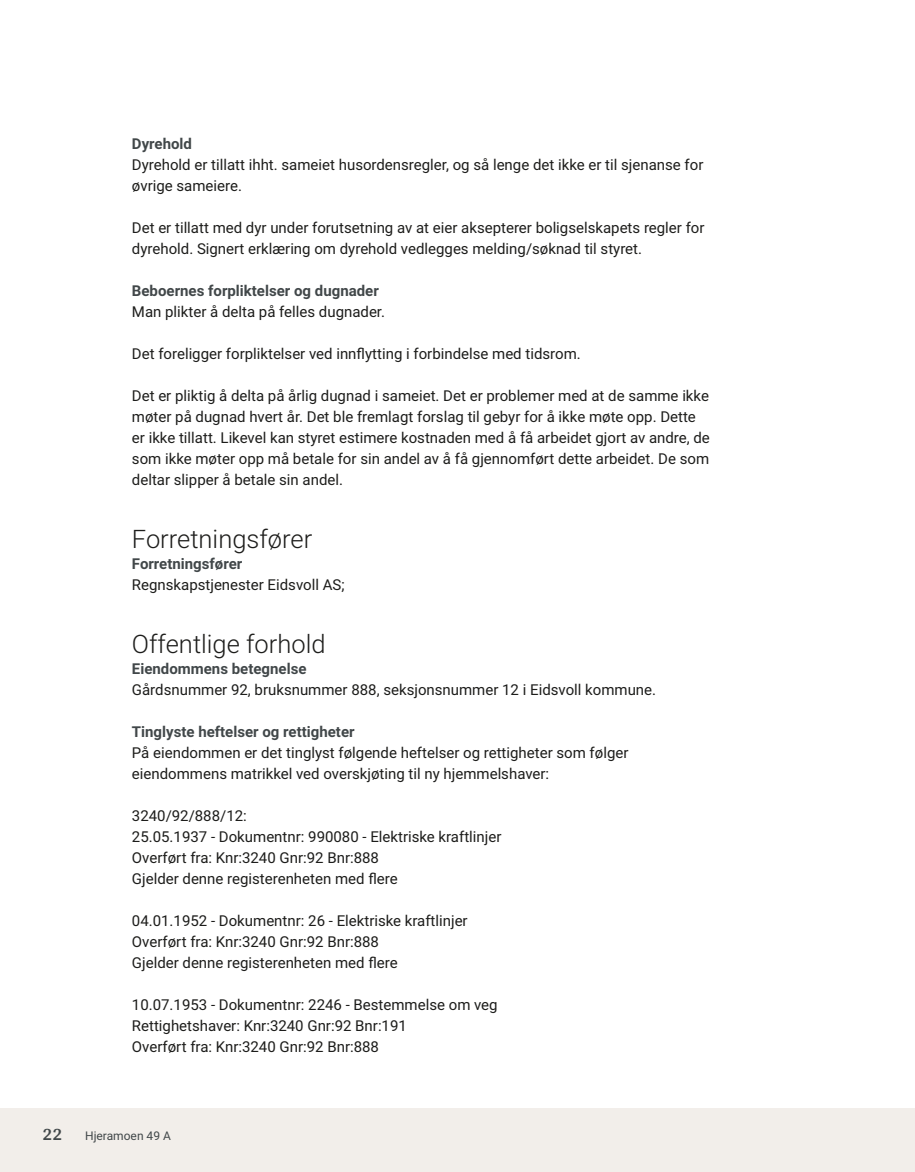
<style>
.page{position:relative;width:915px;height:1172px;background:#fff}
.page>*{position:absolute;margin:0;border:0;box-sizing:border-box;transform-origin:0 0}
.t1{font:300 25.5px "Roboto Vitec";color:#1d1d1b}
.t2{font:700 18px "Arya";color:#414749}
.t3{font:15px/21px "Roboto Vitec";color:#1d1d1b}
.t4{font:700 15px "Roboto Vitec";color:#414749}
.t5{font:12px "Roboto Vitec";color:#414749}
</style>
<div class="page">
<div style="left:0;top:1108px;width:914px;height:64px;background:#f2eeea"></div>
<p class="t4" style="left:132px;top:133px;width:62px">Dyrehold</p>
<p class="t3" style="left:132px;top:153px;width:572px">Dyrehold er tillatt ihht. sameiet husordensregler, og så lenge det ikke er til sjenanse for øvrige sameiere.</p>
<p class="t3" style="left:132px;top:216px;width:574px">Det er tillatt med dyr under forutsetning av at eier aksepterer boligselskapets regler for dyrehold. Signert erklæring om dyrehold vedlegges melding/søknad til styret.</p>
<p class="t4" style="left:132px;top:280px;width:248px">Beboernes forpliktelser og dugnader</p>
<p class="t3" style="left:132px;top:300px;width:254px">Man plikter å delta på felles dugnader.</p>
<p class="t3" style="left:132px;top:342px;width:450px">Det foreligger forpliktelser ved innflytting i forbindelse med tidsrom.</p>
<p class="t3" style="left:132px;top:384px;width:579px">Det er pliktig å delta på årlig dugnad i sameiet. Det er problemer med at de samme ikke møter på dugnad hvert år. Det ble fremlagt forslag til gebyr for å ikke møte opp. Dette er ikke tillatt. Likevel kan styret estimere kostnaden med å få arbeidet gjort av andre, de som ikke møter opp må betale for sin andel av å få gjennomført dette arbeidet. De som deltar slipper å betale sin andel.</p>
<h1 class="t1" style="left:132px;top:521px;width:182px">Forretningsfører</h1>
<p class="t4" style="left:132px;top:553px;width:112px">Forretningsfører</p>
<p class="t3" style="left:132px;top:573px;width:214px">Regnskapstjenester Eidsvoll AS;</p>
<h1 class="t1" style="left:132px;top:626px;width:195px">Offentlige forhold</h1>
<p class="t4" style="left:132px;top:658px;width:176px">Eiendommens betegnelse</p>
<p class="t3" style="left:132px;top:678px;width:525px">Gårdsnummer 92, bruksnummer 888, seksjonsnummer 12 i Eidsvoll kommune.</p>
<p class="t4" style="left:132px;top:721px;width:224px">Tinglyste heftelser og rettigheter</p>
<p class="t3" style="left:132px;top:741px;width:498px">På eiendommen er det tinglyst følgende heftelser og rettigheter som følger eiendommens matrikkel ved overskjøting til ny hjemmelshaver:</p>
<p class="t3" style="left:132px;top:804px;width:371px">3240/92/888/12:<br>25.05.1937 ‑ Dokumentnr: 990080 ‑ Elektriske kraftlinjer Overført fra: Knr:3240 Gnr:92 Bnr:888<br>Gjelder denne registerenheten med flere</p>
<p class="t3" style="left:132px;top:909px;width:337px">04.01.1952 ‑ Dokumentnr: 26 ‑ Elektriske kraftlinjer<br>Overført fra: Knr:3240 Gnr:92 Bnr:888<br>Gjelder denne registerenheten med flere</p>
<p class="t3" style="left:132px;top:993px;width:367px">10.07.1953 ‑ Dokumentnr: 2246 ‑ Bestemmelse om veg<br>Rettighetshaver: Knr:3240 Gnr:92 Bnr:191<br>Overført fra: Knr:3240 Gnr:92 Bnr:888</p>
<p class="t2" style="left:43px;top:1123px;width:21px">22</p>
<p class="t5" style="left:85px;top:1127px;width:87px">Hjeramoen 49 A</p>
</div>
